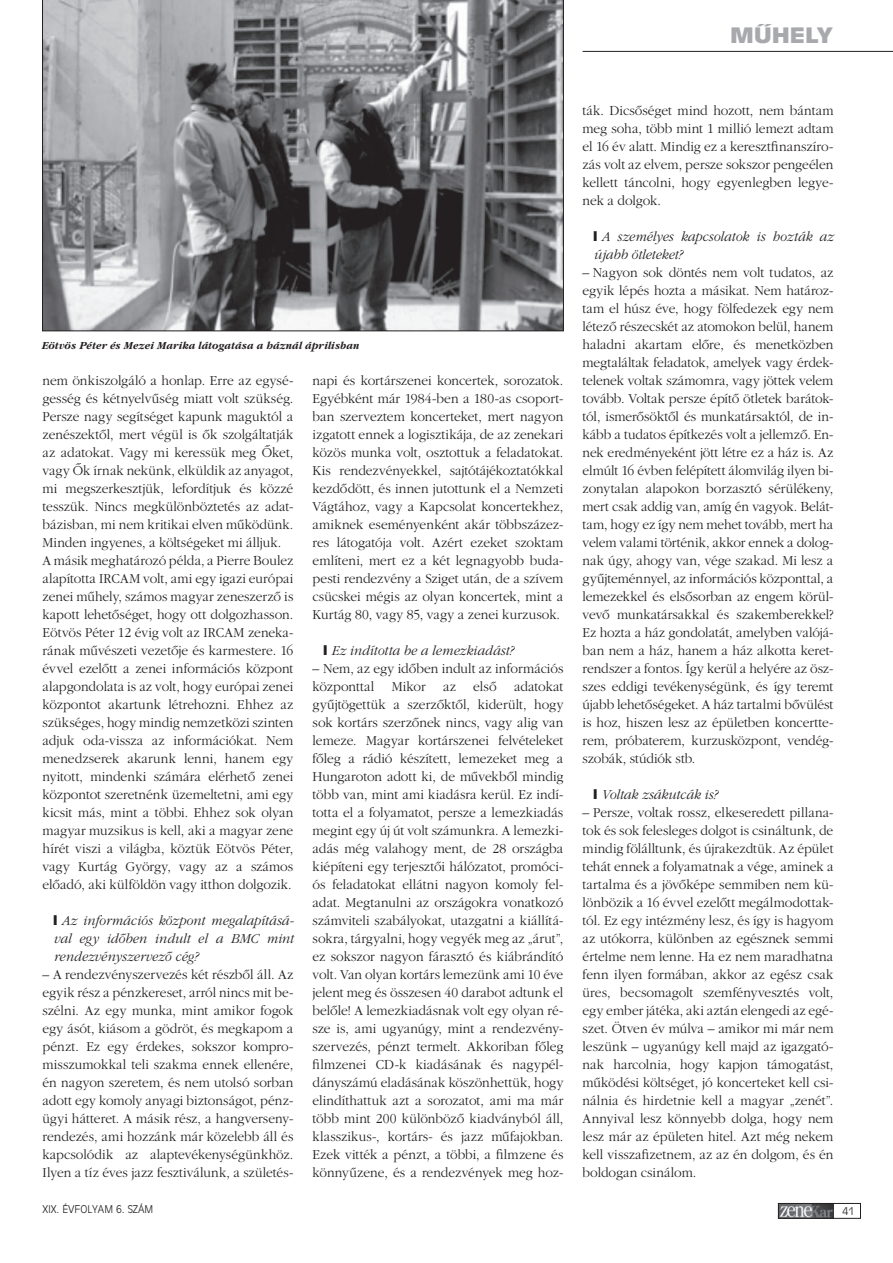
<style>
.page{position:relative;width:893px;height:1263px;background:#fff}
.page>*{position:absolute;margin:0;border:0;box-sizing:border-box;transform-origin:0 0}
.t1{font:21px "Antique Olive H Black";letter-spacing:-.005em;color:#a8a9ad;scale:1.2 1}
.t2{font:14.25px/18px "Garamond Light H";color:#231f20;text-align:justify;scale:.95 1}
.t3{font:14.25px/18px "Garamond Light Italic H";letter-spacing:.005em;color:#231f20;text-align:justify;scale:.95 1}
.t4{font:11.25px "Garamond Bold Italic H";letter-spacing:.005em;color:#231f20;scale:.95 1}
.t5{font:10.5px "Antique Olive H Light";color:#231f20}
</style>
<div class="page">
<hr style="left:583px;top:51px;width:310px;height:1px;background:#231f20">
<img style="left:780px;top:1205px;width:53px;height:11px">
<div style="left:778px;top:1203px;width:83px;height:15px;border:1px solid #231f20"></div>
<svg style="left:42px;top:0;width:522px;height:331px"></svg>
<h1 class="t1" style="left:730px;top:22px;width:88px">MÛHELY</h1>
<p class="t4" style="left:43px;top:339px;width:336px">Eötvös Péter és Mezei Marika látogatása a háznál áprilisban</p>
<p class="t2" style="left:43px;top:372px;width:266px;text-align:left">nem önkiszolgáló a honlap. Erre az egysé&shy;gesség és kétnyelvûség miatt volt szükség.<br>Persze nagy segítséget kapunk maguktól a zenészektôl, mert végül is ôk szolgáltatják az adatokat. Vagy mi keressük meg Ôket, vagy Ôk írnak nekünk, elküldik az anyagot, mi megszerkesztjük, lefordítjuk és közzé tesszük. Nincs megkülönböztetés az adat&shy;bázisban, mi nem kritikai elven mûködünk.<br>Minden ingyenes, a költségeket mi álljuk.<br>A másik meghatározó példa, a Pierre Boulez alapította IRCAM volt, ami egy igazi európai zenei mûhely, számos magyar zeneszerzô is kapott lehetôséget, hogy ott dolgozhasson.<br>Eötvös Péter 12 évig volt az IRCAM zeneka&shy;rának mûvészeti vezetôje és karmestere. 16 évvel ezelôtt a zenei információs központ alapgondolata is az volt, hogy európai zenei központot akartunk létrehozni. Ehhez az szükséges, hogy mindig nemzetközi szinten adjuk oda-vissza az információkat. Nem menedzserek akarunk lenni, hanem egy nyitott, mindenki számára elérhetô zenei központot szeretnénk üzemeltetni, ami egy kicsit más, mint a többi. Ehhez sok olyan magyar muzsikus is kell, aki a magyar zene hírét viszi a világba, köztük Eötvös Péter, vagy Kurtág György, vagy az a számos elôadó, aki külföldön vagy itthon dolgozik.</p>
<p class="t3" style="left:54px;top:912px;width:255px;text-indent:7px">Az információs központ megalapításá&shy;val egy idôben indult el a BMC mint rendezvényszervezô cég?</p>
<p class="t2" style="left:43px;top:966px;width:266px">– A rendezvényszervezés két részbôl áll. Az egyik rész a pénzkereset, arról nincs mit be&shy;szélni. Az egy munka, mint amikor fogok egy ásót, kiásom a gödröt, és megkapom a pénzt. Ez egy érdekes, sokszor kompro&shy;misszumokkal teli szakma ennek ellenére, én nagyon szeretem, és nem utolsó sorban adott egy komoly anyagi biztonságot, pénz&shy;ügyi hátteret. A másik rész, a hangverseny&shy;rendezés, ami hozzánk már közelebb áll és kapcsolódik az alaptevékenységünkhöz.<br>Ilyen a tíz éves jazz fesztiválunk, a születés-</p>
<p class="t2" style="left:313px;top:372px;width:266px">napi és kortárszenei koncertek, sorozatok.<br>Egyébként már 1984-ben a 180-as csoport&shy;ban szerveztem koncerteket, mert nagyon izgatott ennek a logisztikája, de az zenekari közös munka volt, osztottuk a feladatokat.<br>Kis rendezvényekkel, sajtótájékoztatókkal kezdôdött, és innen jutottunk el a Nemzeti Vágtához, vagy a Kapcsolat koncertekhez, amiknek eseményenként akár többszázez&shy;res látogatója volt. Azért ezeket szoktam említeni, mert ez a két legnagyobb buda&shy;pesti rendezvény a Sziget után, de a szívem csücskei mégis az olyan koncertek, mint a Kurtág 80, vagy 85, vagy a zenei kurzusok.</p>
<p class="t3" style="left:331px;top:642px;width:194px">Ez indította be a lemezkiadást?</p>
<p class="t2" style="left:313px;top:660px;width:266px">– Nem, az egy idôben indult az információs központtal Mikor az elsô adatokat gyûjtögettük a szerzôktôl, kiderült, hogy sok kortárs szerzônek nincs, vagy alig van lemeze. Magyar kortárszenei felvételeket fôleg a rádió készített, lemezeket meg a Hungaroton adott ki, de mûvekbôl mindig több van, mint ami kiadásra kerül. Ez indí&shy;totta el a folyamatot, persze a lemezkiadás megint egy új út volt számunkra. A lemezki&shy;adás még valahogy ment, de 28 országba kiépíteni egy terjesztôi hálózatot, promóci&shy;ós feladatokat ellátni nagyon komoly fel&shy;adat. Megtanulni az országokra vonatkozó számviteli szabályokat, utazgatni a kiállítá&shy;sokra, tárgyalni, hogy vegyék meg az „árut”, ez sokszor nagyon fárasztó és kiábrándító volt. Van olyan kortárs lemezünk ami 10 éve jelent meg és összesen 40 darabot adtunk el belôle! A lemezkiadásnak volt egy olyan ré&shy;sze is, ami ugyanúgy, mint a rendezvény&shy;szervezés, pénzt termelt. Akkoriban fôleg filmzenei CD-k kiadásának és nagypél&shy;dányszámú eladásának köszönhettük, hogy elindíthattuk azt a sorozatot, ami ma már több mint 200 különbözô kiadványból áll, klasszikus-, kortárs- és jazz mûfajokban.<br>Ezek vitték a pénzt, a többi, a filmzene és könnyûzene, és a rendezvények meg hoz-</p>
<p class="t2" style="left:583px;top:101px;width:266px">ták. Dicsôséget mind hozott, nem bántam meg soha, több mint 1 millió lemezt adtam el 16 év alatt. Mindig ez a keresztfinanszíro&shy;zás volt az elvem, persze sokszor pengeélen kellett táncolni, hogy egyenlegben legye&shy;nek a dolgok.</p>
<p class="t3" style="left:594px;top:227px;width:254px;text-indent:7px">A személyes kapcsolatok is hozták az újabb ötleteket?</p>
<p class="t2" style="left:583px;top:263px;width:266px">– Nagyon sok döntés nem volt tudatos, az egyik lépés hozta a másikat. Nem határoz&shy;tam el húsz éve, hogy fölfedezek egy nem létezô részecskét az atomokon belül, hanem haladni akartam elôre, és menetközben megtaláltak feladatok, amelyek vagy érdek&shy;telenek voltak számomra, vagy jöttek velem tovább. Voltak persze építô ötletek barátok&shy;tól, ismerôsöktôl és munkatársaktól, de in&shy;kább a tudatos építkezés volt a jellemzô. En&shy;nek eredményeként jött létre ez a ház is. Az elmúlt 16 évben felépített álomvilág ilyen bi&shy;zonytalan alapokon borzasztó sérülékeny, mert csak addig van, amíg én vagyok. Belát&shy;tam, hogy ez így nem mehet tovább, mert ha velem valami történik, akkor ennek a dolog&shy;nak úgy, ahogy van, vége szakad. Mi lesz a gyûjteménnyel, az információs központtal, a lemezekkel és elsôsorban az engem körül&shy;vevô munkatársakkal és szakemberekkel?<br>Ez hozta a ház gondolatát, amelyben valójá&shy;ban nem a ház, hanem a ház alkotta keret&shy;rendszer a fontos. Így kerül a helyére az ösz&shy;szes eddigi tevékenységünk, és így teremt újabb lehetôségeket. A ház tartalmi bôvülést is hoz, hiszen lesz az épületben koncertte&shy;rem, próbaterem, kurzusközpont, vendég&shy;szobák, stúdiók stb.</p>
<p class="t3" style="left:601px;top:785px;width:124px">Voltak zsákutcák is?</p>
<p class="t2" style="left:583px;top:803px;width:266px">– Persze, voltak rossz, elkeseredett pillana&shy;tok és sok felesleges dolgot is csináltunk, de mindig fölálltunk, és újrakezdtük. Az épület tehát ennek a folyamatnak a vége, aminek a tartalma és a jövôképe semmiben nem kü&shy;lönbözik a 16 évvel ezelôtt megálmodottak&shy;tól. Ez egy intézmény lesz, és így is hagyom az utókorra, különben az egésznek semmi értelme nem lenne. Ha ez nem maradhatna fenn ilyen formában, akkor az egész csak üres, becsomagolt szemfényvesztés volt, egy ember játéka, aki aztán elengedi az egé&shy;szet. Ötven év múlva – amikor mi már nem leszünk – ugyanúgy kell majd az igazgató&shy;nak harcolnia, hogy kapjon támogatást, mûködési költséget, jó koncerteket kell csi&shy;nálnia és hirdetnie kell a magyar „zenét”.<br>Annyival lesz könnyebb dolga, hogy nem lesz már az épületen hitel. Azt még nekem kell visszafizetnem, az az én dolgom, és én boldogan csinálom.</p>
<p class="t5" style="left:43px;top:1203px;width:112px">XIX. ÉVFOLYAM 6. SZÁM</p>
<p class="t5" style="left:842px;top:1205px;width:13px">41</p>
</div>
